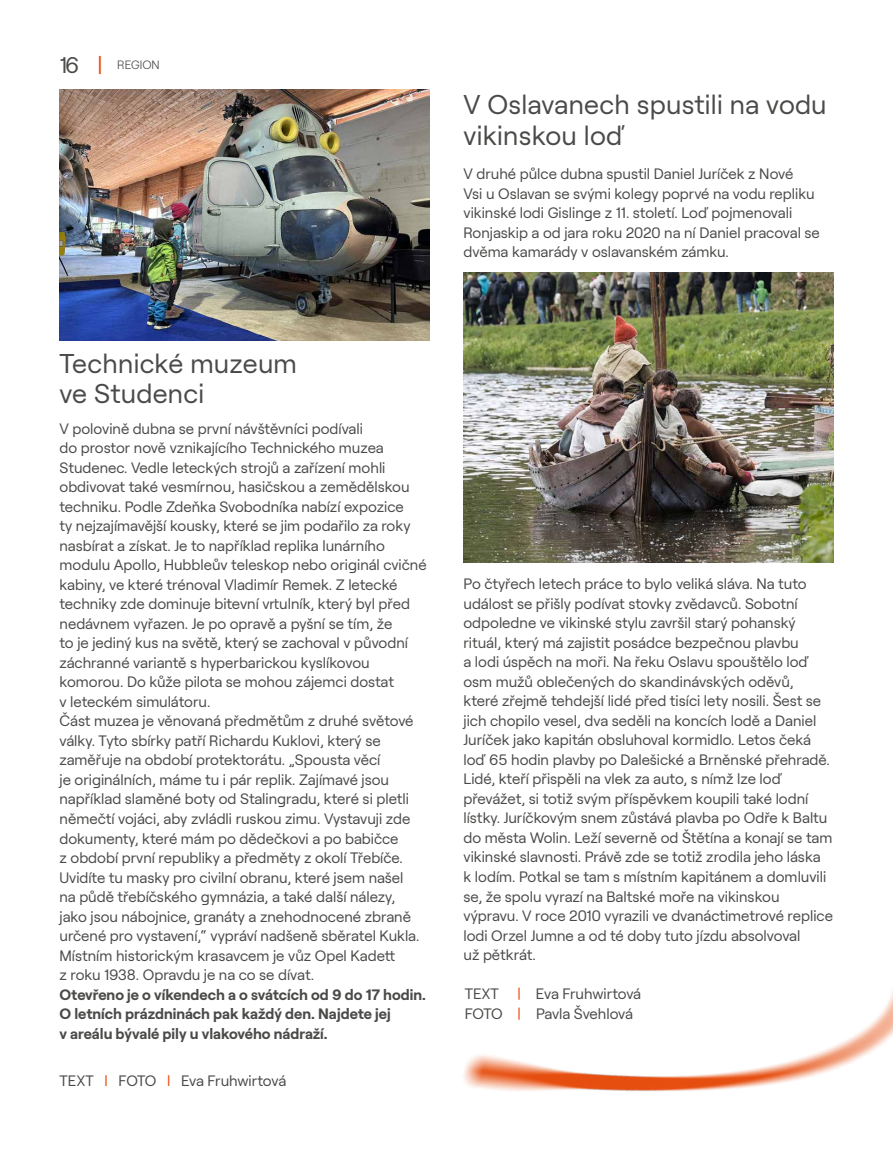
<style>
.page{position:relative;width:893px;height:1149px;background:#fff}
.page>*{position:absolute;margin:0;border:0;box-sizing:border-box;transform-origin:0 0}
.t1{font:27px/30px "Roobert CEZ";letter-spacing:.01em;color:#4a4a49}
.t2{font:15px/19.5px "Roobert CEZ";color:#4a4a49}
.t3{font:700 15px/19.5px "Roobert CEZ";color:#4a4a49}
.t4{font:300 12px "Roobert CEZ";color:#4a4a49}
.s1{font-weight:400;font-size:22.5px}
.s2{font-weight:400;font-size:22.5px;color:#e94e0f}
.s3{color:#e94e0f}
</style>
<div class="page">
<img style="left:60px;top:89px;width:369px;height:251px">
<img style="left:463px;top:273px;width:370px;height:289px">
<img style="left:463px;top:991px;width:430px;height:101px">
<p class="t4" style="left:60px;top:56px;width:102px"><span class="s1">16</span> <span class="s2">|</span> REGION</p>
<h1 class="t1" style="left:60px;top:347px;width:239px">Technické muzeum ve Studenci</h1>
<h1 class="t1" style="left:463px;top:86px;width:364px;line-height:31.5px">V Oslavanech spustili na vodu vikinskou loď</h1>
<p class="t2" style="left:463px;top:163px;width:358px">V druhé půlce dubna spustil Daniel Juríček z Nové<br>Vsi u Oslavan se svými kolegy poprvé na vodu repliku vikinské lodi Gislinge z 11. století. Loď pojmenovali Ronjaskip a od jara roku 2020 na ní Daniel pracoval se dvěma kamarády v oslavanském zámku.</p>
<p class="t2" style="left:60px;top:417px;width:369px">V polovině dubna se první návštěvníci podívali<br>do prostor nově vznikajícího Technického muzea Studenec. Vedle leteckých strojů a zařízení mohli obdivovat také vesmírnou, hasičskou a zemědělskou techniku. Podle Zdeňka Svobodníka nabízí expozice<br>ty nejzajímavější kousky, které se jim podařilo za roky nasbírat a získat. Je to například replika lunárního modulu Apollo, Hubbleův teleskop nebo originál cvičné kabiny, ve které trénoval Vladimír Remek. Z letecké techniky zde dominuje bitevní vrtulník, který byl před nedávnem vyřazen. Je po opravě a pyšní se tím, že<br>to je jediný kus na světě, který se zachoval v původní záchranné variantě s hyperbarickou kyslíkovou komorou. Do kůže pilota se mohou zájemci dostat<br>v leteckém simulátoru.<br>Část muzea je věnovaná předmětům z druhé světové války. Tyto sbírky patří Richardu Kuklovi, který se zaměřuje na období protektorátu. „Spousta věcí<br>je originálních, máme tu i pár replik. Zajímavé jsou například slaměné boty od Stalingradu, které si pletli němečtí vojáci, aby zvládli ruskou zimu. Vystavuji zde dokumenty, které mám po dědečkovi a po babičce<br>z období první republiky a předměty z okolí Třebíče.<br>Uvidíte tu masky pro civilní obranu, které jsem našel<br>na půdě třebíčského gymnázia, a také další nálezy,<br>jako jsou nábojnice, granáty a znehodnocené zbraně určené pro vystavení,“ vypráví nadšeně sběratel Kukla.<br>Místním historickým krasavcem je vůz Opel Kadett<br>z roku 1938. Opravdu je na co se dívat.</p>
<p class="t3" style="left:60px;top:982px;width:368px">Otevřeno je o víkendech a o svátcích od 9 do 17 hodin.<br>O letních prázdninách pak každý den. Najdete jej<br>v areálu bývalé pily u vlakového nádraží.</p>
<p class="t2" style="left:465px;top:982px;width:178px">TEXT <span class="s3">|</span> Eva Fruhwirtová<br>FOTO <span class="s3">|</span> Pavla Švehlová</p>
<p class="t2" style="left:463px;top:573px;width:371px">Po čtyřech letech práce to bylo veliká sláva. Na tuto událost se přišly podívat stovky zvědavců. Sobotní odpoledne ve vikinské stylu završil starý pohanský rituál, který má zajistit posádce bezpečnou plavbu<br>a lodi úspěch na moři. Na řeku Oslavu spouštělo loď osm mužů oblečených do skandinávských oděvů,<br>které zřejmě tehdejší lidé před tisíci lety nosili. Šest se jich chopilo vesel, dva seděli na koncích lodě a Daniel Juríček jako kapitán obsluhoval kormidlo. Letos čeká loď 65 hodin plavby po Dalešické a Brněnské přehradě.<br>Lidé, kteří přispěli na vlek za auto, s nímž lze loď převážet, si totiž svým příspěvkem koupili také lodní lístky. Juríčkovým snem zůstává plavba po Odře k Baltu do města Wolin. Leží severně od Štětína a konají se tam vikinské slavnosti. Právě zde se totiž zrodila jeho láska<br>k lodím. Potkal se tam s místním kapitánem a domluvili se, že spolu vyrazí na Baltské moře na vikinskou výpravu. V roce 2010 vyrazili ve dvanáctimetrové replice lodi Orzel Jumne a od té doby tuto jízdu absolvoval<br>už pětkrát.</p>
<p class="t2" style="left:60px;top:1068px;width:228px">TEXT <span class="s3">l</span> FOTO <span class="s3">l</span> Eva Fruhwirtová</p>
</div>
